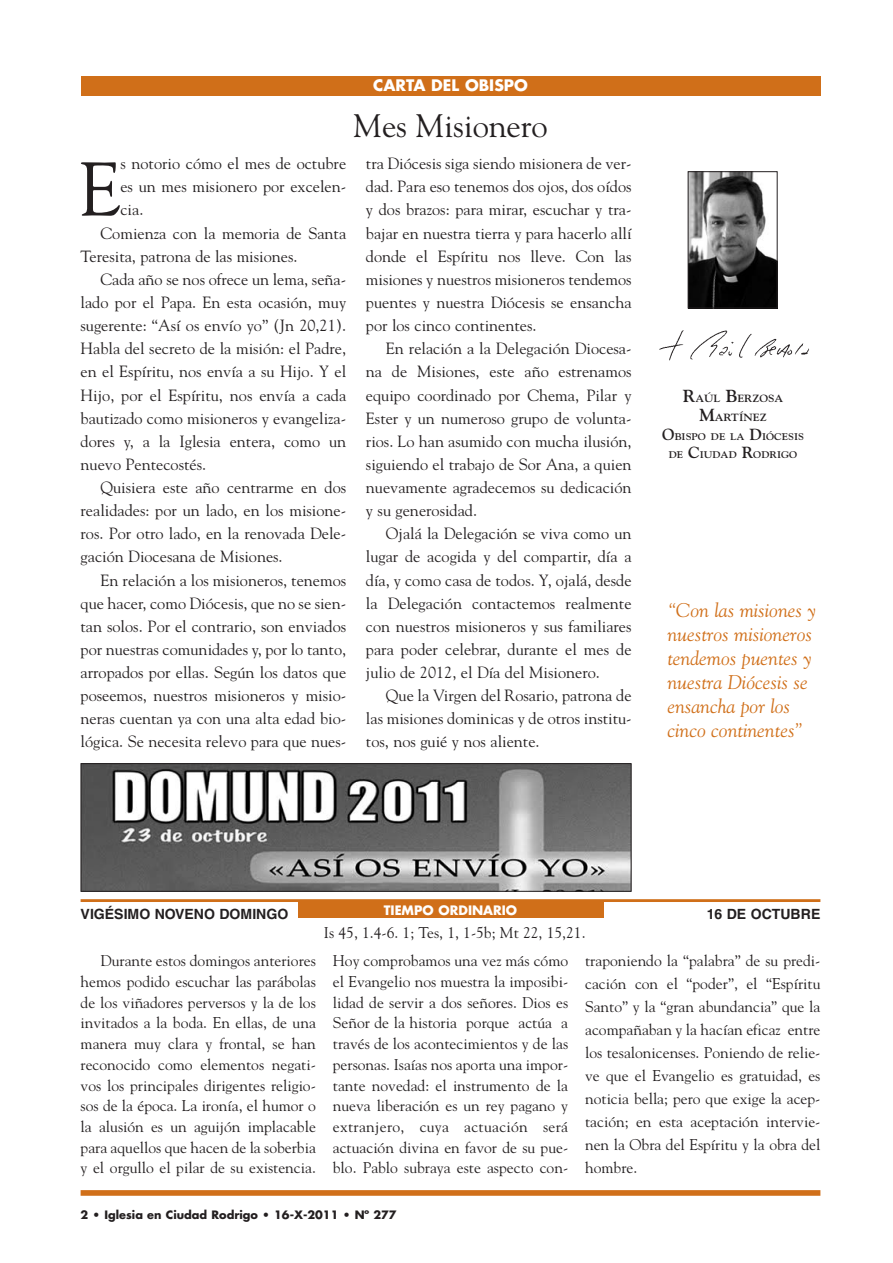
<style>
.page{position:relative;width:893px;height:1263px;background:#fff}
.page>*{position:absolute;margin:0;border:0;box-sizing:border-box;transform-origin:0 0}
.t1{font:75.45px "Goudy";color:#231f20}
.t2{font:32.4px "Goudy";letter-spacing:-.005em;color:#231f20}
.t3{font:italic 19.8px/24px "Goudy";color:#d06f19}
.t4{font:16.2px/23.1px "Goudy";color:#231f20;text-align:justify}
.t5{font:15.45px/20.7px "Goudy";color:#231f20;text-align:justify}
.t6{font:700 15.45px "Futura";color:#fff}
.t7{font:700 14.1px "Helvetica";color:#231f20}
.t8{font:700 12.75px "Futura";color:#fff}
.t9{font:700 11.25px "Futura";color:#231f20}
.t10{font:700 10.35px/18.8px "Goudy";color:#231f20;text-align:center;scale:1.08 1}
.t11{font:700 9.6px/18.8px "Goudy";color:#231f20;text-align:center;scale:1.08 1}
.s1{font-size:17.4px}
.s2{font-size:16.05px}
</style>
<div class="page">
<div style="left:81px;top:1190px;width:739px;height:6px;background:#d06f19"></div>
<div style="left:81px;top:76px;width:739px;height:20px;background:#d06f19"></div>
<img style="left:689px;top:173px;width:86px;height:133px">
<div style="left:687px;top:171px;width:90px;height:137px;border:1px solid #231f20"></div>
<img style="left:83px;top:765px;width:546px;height:125px">
<div style="left:81px;top:763px;width:550px;height:129px;border:1px solid #231f20"></div>
<hr style="left:81px;top:899px;width:739px;height:3px;background:#d06f19">
<div style="left:297px;top:901px;width:306px;height:17px;background:#d06f19"></div>
<img style="left:659px;top:330px;width:150px;height:31px">
<p class="t6" style="left:373px;top:78px;width:156px">CARTA DEL OBISPO</p>
<h1 class="t1" style="left:79px;top:159px;width:43px">E</h1>
<p class="t4" style="left:120px;top:153px;width:227px">s notorio cómo el mes de octubre</p>
<p class="t4" style="left:120px;top:176px;width:227px">es un mes misionero por excelen-</p>
<p class="t4" style="left:120px;top:200px;width:24px">cia.</p>
<p class="t4" style="left:101px;top:223px;width:247px">Comienza con la memoria de Santa</p>
<p class="t4" style="left:81px;top:246px;width:218px">Teresita, patrona de las misiones.</p>
<p class="t4" style="left:101px;top:269px;width:247px">Cada año se nos ofrece un lema, seña-</p>
<p class="t4" style="left:81px;top:292px;width:267px">lado por el Papa. En esta ocasión, muy</p>
<p class="t4" style="left:81px;top:315px;width:267px">sugerente: “Así os envío yo” (Jn 20,21).</p>
<p class="t4" style="left:81px;top:338px;width:267px">Habla del secreto de la misión: el Padre,</p>
<p class="t4" style="left:81px;top:361px;width:267px">en el Espíritu, nos envía a su Hijo. Y el</p>
<p class="t4" style="left:81px;top:385px;width:267px">Hijo, por el Espíritu, nos envía a cada</p>
<p class="t4" style="left:81px;top:408px;width:267px">bautizado como misioneros y evangeliza-</p>
<p class="t4" style="left:81px;top:431px;width:267px">dores y, a la Iglesia entera, como un</p>
<p class="t4" style="left:81px;top:454px;width:127px">nuevo Pentecostés.</p>
<p class="t4" style="left:101px;top:477px;width:247px">Quisiera este año centrarme en dos</p>
<p class="t4" style="left:81px;top:500px;width:267px">realidades: por un lado, en los misione-</p>
<p class="t4" style="left:81px;top:523px;width:267px">ros. Por otro lado, en la renovada Dele-</p>
<p class="t4" style="left:81px;top:547px;width:204px">gación Diocesana de Misiones.</p>
<p class="t4" style="left:101px;top:570px;width:247px">En relación a los misioneros, tenemos</p>
<p class="t4" style="left:81px;top:593px;width:267px">que hacer, como Diócesis, que no se sien-</p>
<p class="t4" style="left:81px;top:616px;width:267px">tan solos. Por el contrario, son enviados</p>
<p class="t4" style="left:81px;top:639px;width:267px">por nuestras comunidades y, por lo tanto,</p>
<p class="t4" style="left:81px;top:662px;width:267px">arropados por ellas. Según los datos que</p>
<p class="t4" style="left:81px;top:685px;width:267px">poseemos, nuestros misioneros y misio-</p>
<p class="t4" style="left:81px;top:708px;width:267px">neras cuentan ya con una alta edad bio-</p>
<p class="t4" style="left:81px;top:732px;width:267px">lógica. Se necesita relevo para que nues-</p>
<h2 class="t2" style="left:353px;top:113px;width:196px">Mes Misionero</h2>
<p class="t4" style="left:366px;top:153px;width:267px">tra Diócesis siga siendo misionera de ver&shy;dad. Para eso tenemos dos ojos, dos oídos y dos brazos: para mirar, escuchar y tra&shy;bajar en nuestra tierra y para hacerlo allí donde el Espíritu nos lleve. Con las misiones y nuestros misioneros tendemos puentes y nuestra Diócesis se ensancha por los cinco continentes.</p>
<p class="t4" style="left:366px;top:338px;width:267px;text-indent:20px">En relación a la Delegación Diocesa&shy;na de Misiones, este año estrenamos equipo coordinado por Chema, Pilar y Ester y un numeroso grupo de volunta&shy;rios. Lo han asumido con mucha ilusión, siguiendo el trabajo de Sor Ana, a quien nuevamente agradecemos su dedicación y su generosidad.</p>
<p class="t4" style="left:366px;top:523px;width:267px;text-indent:20px">Ojalá la Delegación se viva como un lugar de acogida y del compartir, día a día, y como casa de todos. Y, ojalá, desde la Delegación contactemos realmente con nuestros misioneros y sus familiares para poder celebrar, durante el mes de julio de 2012, el Día del Misionero.</p>
<p class="t4" style="left:366px;top:685px;width:267px;text-indent:20px">Que la Virgen del Rosario, patrona de las misiones dominicas y de otros institu&shy;tos, nos guié y nos aliente.</p>
<p class="t10" style="left:682px;top:390px;width:94px"><span class="s1">R</span>AÚL <span class="s1">B</span>ERZOSA<br><span class="s1">M</span>ARTÍNEZ</p>
<p class="t11" style="left:662px;top:428px;width:133px"><span class="s2">O</span>BISPO DE LA <span class="s2">D</span>IÓCESIS<br>DE <span class="s2">C</span>IUDAD <span class="s2">R</span>ODRIGO</p>
<p class="t3" style="left:667px;top:600px;width:150px">“Con las misiones y nuestros misioneros tendemos puentes y nuestra Diócesis se ensancha por los cinco continentes”</p>
<p class="t8" style="left:384px;top:904px;width:135px">TIEMPO ORDINARIO</p>
<p class="t5" style="left:324px;top:924px;width:263px">Is 45, 1.4-6. 1; Tes, 1, 1-5b; Mt 22, 15,21.</p>
<p class="t7" style="left:81px;top:909px;width:209px">VIGÉSIMO NOVENO DOMINGO</p>
<p class="t7" style="left:706px;top:909px;width:115px">16 DE OCTUBRE</p>
<p class="t5" style="left:81px;top:952px;width:237px;text-indent:20px">Durante estos domingos anteriores hemos podido escuchar las parábolas de los viñadores perversos y la de los invitados a la boda. En ellas, de una manera muy clara y frontal, se han reconocido como elementos negati&shy;vos los principales dirigentes religio&shy;sos de la época. La ironía, el humor o la alusión es un aguijón implacable para aquellos que hacen de la soberbia y el orgullo el pilar de su existencia.</p>
<p class="t5" style="left:333px;top:952px;width:237px">Hoy comprobamos una vez más cómo el Evangelio nos muestra la imposibi&shy;lidad de servir a dos señores. Dios es Señor de la historia porque actúa a través de los acontecimientos y de las personas. Isaías nos aporta una impor&shy;tante novedad: el instrumento de la nueva liberación es un rey pagano y extranjero, cuya actuación será actuación divina en favor de su pue&shy;blo. Pablo subraya este aspecto con-</p>
<p class="t5" style="left:585px;top:951px;width:237px;line-height:23px">traponiendo la “palabra” de su predi&shy;cación con el “poder”, el “Espíritu Santo” y la “gran abundancia” que la acompañaban y la hacían eficaz entre los tesalonicenses. Poniendo de relie&shy;ve que el Evangelio es gratuidad, es noticia bella; pero que exige la acep&shy;tación; en esta aceptación intervie&shy;nen la Obra del Espíritu y la obra del hombre.</p>
<p class="t9" style="left:81px;top:1210px;width:317px">2 • Iglesia en Ciudad Rodrigo • 16-X-2011 • Nº 277</p>
</div>
